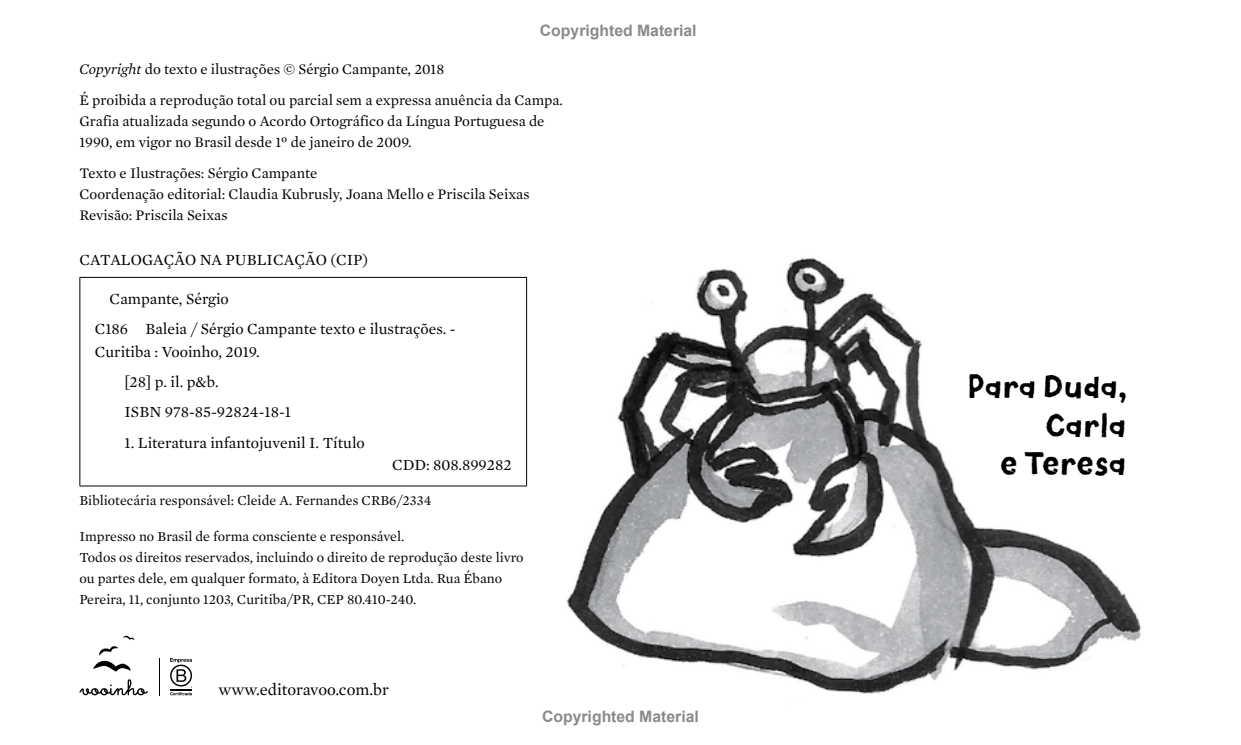
<style>
.page{position:relative;width:1241px;height:745px;background:#fff}
.page>*{position:absolute;margin:0;border:0;box-sizing:border-box;transform-origin:0 0}
.t1{font:33.95px/38.1px "Canvas Text Sans";color:#000;text-align:right}
.t2{font:16.62px "Mercury Text G1";color:#000}
.t3{font:15.75px/30.3px "Mercury Text G1";color:#000}
.t4{font:700 15.75px "Arial";color:#8a8a8a}
.t5{font:14.88px/21px "Mercury Text G1";color:#000}
.t6{font:14px/21px "Mercury Text G1";color:#000}
.s1{font-style:italic}
</style>
<div class="page">
<img style="left:567px;top:257px;width:575px;height:437px">
<hr style="left:79px;top:277px;width:448px;height:1px;background:#000">
<hr style="left:79px;top:277px;width:1px;height:208px;background:#000">
<hr style="left:526px;top:277px;width:1px;height:208px;background:#000">
<hr style="left:79px;top:485px;width:448px;height:1px;background:#000">
<hr style="left:158px;top:657px;width:1px;height:37px;background:#000">
<svg style="left:170px;top:657px;width:22px;height:37px"></svg>
<svg style="left:93px;top:646px;width:38px;height:25px"></svg>
<svg style="left:123px;top:635px;width:11px;height:4px"></svg>
<svg style="left:79px;top:679px;width:69px;height:15px"></svg>
<p class="t4" style="left:540px;top:20px;width:158px">Copyrighted Material</p>
<p class="t5" style="left:79px;top:54px;width:485px;line-height:31px"><span class="s1">Copyright</span> do texto e ilustrações © Sérgio Campante, 2018<br>É proibida a reprodução total ou parcial sem a expressa anuência da Campa.</p>
<p class="t5" style="left:79px;top:111px;width:466px">Grafia atualizada segundo o Acordo Ortográfico da Língua Portuguesa de<br>1990, em vigor no Brasil desde 1º de janeiro de 2009.</p>
<p class="t5" style="left:79px;top:163px;width:451px">Texto e Ilustrações: Sérgio Campante<br>Coordenação editorial: Claudia Kubrusly, Joana Mello e Priscila Seixas<br>Revisão: Priscila Seixas</p>
<p class="t3" style="left:79px;top:244px;width:290px">CATALOGAÇÃO NA PUBLICAÇÃO (CIP)</p>
<p class="t3" style="left:95px;top:283px;width:362px;text-indent:15px">Campante, Sérgio<br>C186 Baleia / Sérgio Campante texto e ilustrações. -</p>
<p class="t3" style="left:124px;top:336px;width:168px;text-indent:-30px">Curitiba : Vooinho, 2019.<br>[28] p. il. p&amp;b.<br>ISBN 978-85-92824-18-1</p>
<p class="t3" style="left:124px;top:427px;width:242px">1. Literatura infantojuvenil I. Título</p>
<p class="t3" style="left:392px;top:450px;width:121px">CDD: 808.899282</p>
<p class="t6" style="left:79px;top:490px;width:353px">Bibliotecária responsável: Cleide A. Fernandes CRB6/2334</p>
<p class="t6" style="left:79px;top:526px;width:445px">Impresso no Brasil de forma consciente e responsável.<br>Todos os direitos reservados, incluindo o direito de reprodução deste livro ou partes dele, em qualquer formato, à Editora Doyen Ltda. Rua Ébano Pereira, 11, conjunto 1203, Curitiba/PR, CEP 80.410-240.</p>
<p class="t2" style="left:218px;top:679px;width:172px">www.editoravoo.com.br</p>
<p class="t4" style="left:542px;top:704px;width:158px">Copyrighted Material</p>
<h1 class="t1" style="left:967px;top:367px;width:162px">Para Duda,<br>Carla<br>e Teresa</h1>
</div>
